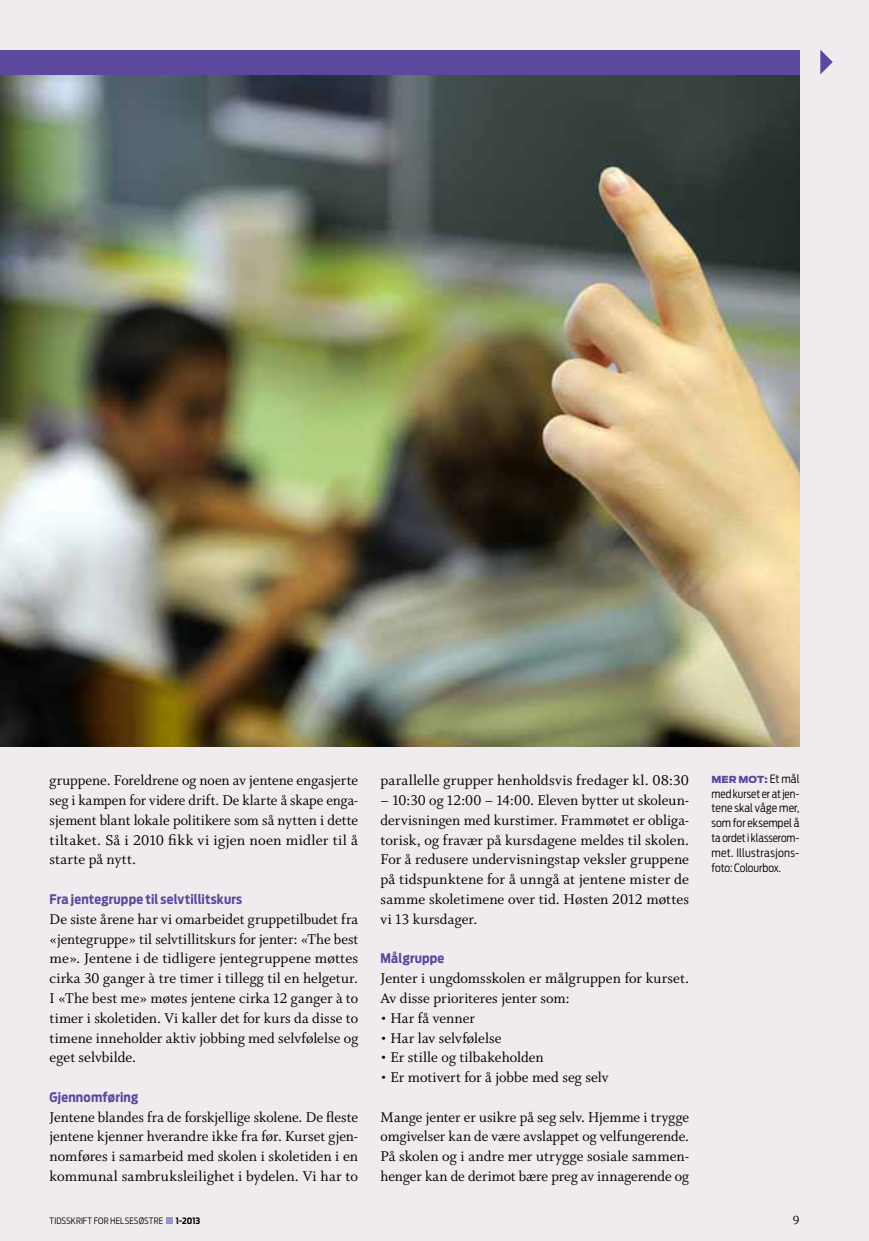
<style>
.page{position:relative;width:869px;height:1241px;background:#fff}
.page>*{position:absolute;margin:0;border:0;box-sizing:border-box;transform-origin:0 0}
.t1{font:15.75px/19.8px "Whitman Roman LF";letter-spacing:.005em;color:#000;text-align:justify}
.t2{font:700 13.12px "Antenna Cond";letter-spacing:.015em;color:#5c489d}
.t3{font:13.12px "Whitman Roman LF";color:#000}
.t4{font:300 11.38px/14.9px "Antenna Cond";color:#000;text-align:justify}
.t5{font:900 9.62px "Antenna";color:#5c489d}
.t6{font:300 8.75px "Antenna Cond";letter-spacing:.015em;color:#000}
.t7{font:700 8.75px "Antenna Cond";color:#000}
.s1{font-family:"Antenna Cond";font-weight:300;font-size:11.38px;color:#000}
</style>
<div class="page">
<div style="left:0;top:0;width:868px;height:1240px;background:#efebee"></div>
<img style="left:0;top:74px;width:799px;height:672px">
<div style="left:0;top:50px;width:799px;height:24px;background:#5c489d"></div>
<svg style="left:820px;top:50px;width:12px;height:24px"></svg>
<div style="left:166px;top:1216px;width:7px;height:7px;background:#9895c9"></div>
<p class="t1" style="left:50px;top:770px;width:310px">gruppene. Foreldrene og noen av jentene engasjerte seg i kampen for videre drift. De klarte å skape enga&shy;sjement blant lokale politikere som så nytten i dette tiltaket. Så i 2010 fikk vi igjen noen midler til å starte på nytt.</p>
<p class="t2" style="left:50px;top:891px;width:194px">Fra jentegruppe til selvtillitskurs</p>
<p class="t1" style="left:50px;top:909px;width:310px">De siste årene har vi omarbeidet gruppetilbudet fra «jentegruppe» til selvtillitskurs for jenter: «The best me». Jentene i de tidligere jentegruppene møttes cirka 30 ganger à tre timer i tillegg til en helgetur.<br>I «The best me» møtes jentene cirka 12 ganger à to timer i skoletiden. Vi kaller det for kurs da disse to timene inneholder aktiv jobbing med selvfølelse og eget selvbilde.</p>
<p class="t2" style="left:50px;top:1089px;width:90px">Gjennomføring</p>
<p class="t1" style="left:50px;top:1107px;width:310px">Jentene blandes fra de forskjellige skolene. De fleste jentene kjenner hverandre ikke fra før. Kurset gjen&shy;nomføres i samarbeid med skolen i skoletiden i en kommunal sambruksleilighet i bydelen. Vi har to</p>
<p class="t1" style="left:380px;top:770px;width:310px">parallelle grupper henholdsvis fredager kl. 08:30</p>
<p class="t1" style="left:380px;top:790px;width:310px">– 10:30 og 12:00 – 14:00. Eleven bytter ut skoleun&shy;dervisningen med kurstimer. Frammøtet er obliga&shy;torisk, og fravær på kursdagene meldes til skolen.<br>For å redusere undervisningstap veksler gruppene på tidspunktene for å unngå at jentene mister de samme skoletimene over tid. Høsten 2012 møttes vi 13 kursdager.</p>
<p class="t2" style="left:380px;top:950px;width:65px">Målgruppe</p>
<p class="t1" style="left:380px;top:968px;width:310px">Jenter i ungdomsskolen er målgruppen for kurset.<br>Av disse prioriteres jenter som:</p>
<p class="t1" style="left:380px;top:1008px;width:96px">• Har få venner</p>
<p class="t1" style="left:380px;top:1027px;width:122px">• Har lav selvfølelse</p>
<p class="t1" style="left:380px;top:1047px;width:164px">• Er stille og tilbakeholden</p>
<p class="t1" style="left:380px;top:1067px;width:229px">• Er motivert for å jobbe med seg selv</p>
<p class="t1" style="left:380px;top:1107px;width:310px">Mange jenter er usikre på seg selv. Hjemme i trygge omgivelser kan de være avslappet og velfungerende.<br>På skolen og i andre mer utrygge sosiale sammen&shy;henger kan de derimot bære preg av innagerende og</p>
<p class="t5" style="left:711px;top:773px;width:89px">MER MOT: <span class="s1">Et mål</span></p>
<p class="t4" style="left:711px;top:785px;width:89px">med kurset er at jen&shy;tene skal våge mer, som for eksempel å ta ordet i klasserom&shy;met. Illustrasjons&shy;foto: Colourbox.</p>
<p class="t6" style="left:50px;top:1214px;width:115px">TIDSSKRIFT FOR HELSESØSTRE</p>
<p class="t7" style="left:176px;top:1214px;width:26px">1-2013</p>
<p class="t3" style="left:792px;top:1212px;width:8px">9</p>
</div>
